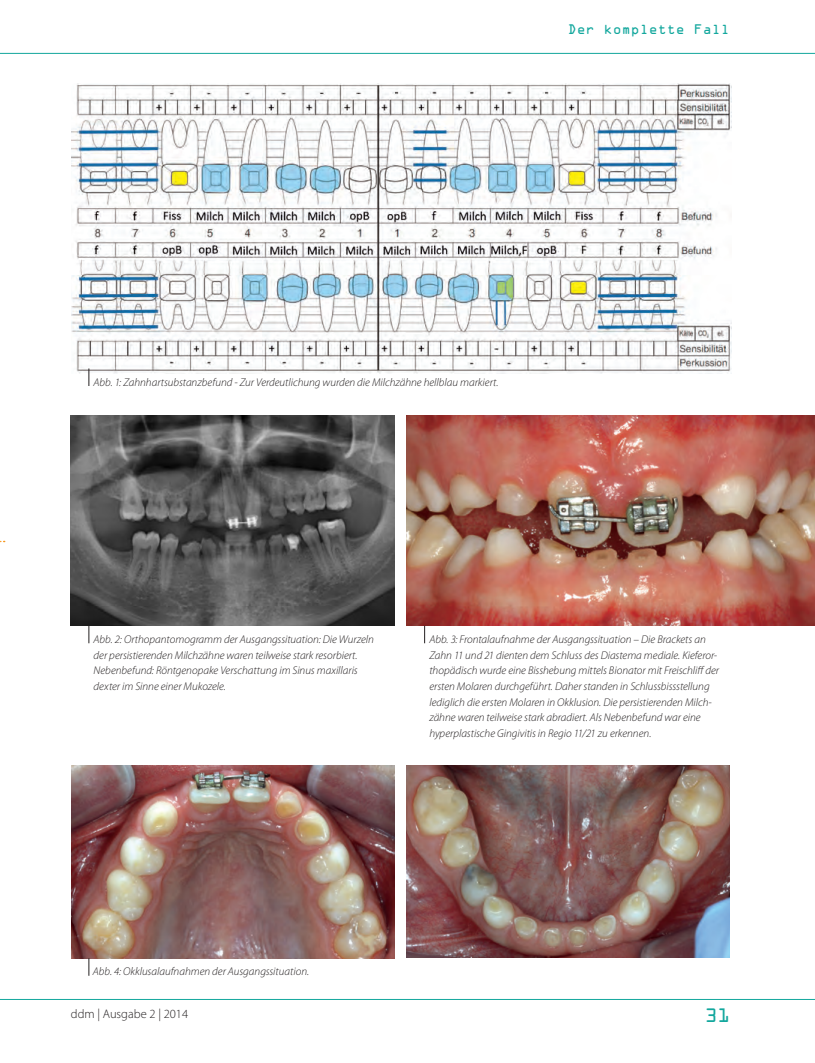
<style>
.page{position:relative;width:815px;height:1063px;background:#fff}
.page>*{position:absolute;margin:0;border:0;box-sizing:border-box;transform-origin:0 0}
.t1{font:17.5px "OCRA Std";color:#12a79d}
.t2{font:300 12.5px "Myriad Pro";color:#231f20}
.t3{font:12.5px "OCRA Std";color:#12a79d}
.t4{font:italic 300 11.25px/15.6px "Myriad Pro";color:#231f20}
</style>
<div class="page">
<hr style="left:0;top:999px;width:815px;height:1px;background:#12a79d">
<hr style="left:0;top:53px;width:815px;height:1px;background:#12a79d">
<img style="left:71px;top:84px;width:661px;height:289px">
<svg style="left:89px;top:369px;width:1px;height:17px"></svg>
<img style="left:71px;top:416px;width:323px;height:210px">
<img style="left:407px;top:416px;width:408px;height:209px">
<svg style="left:89px;top:626px;width:1px;height:17px"></svg>
<svg style="left:424px;top:626px;width:1px;height:17px"></svg>
<img style="left:72px;top:766px;width:322px;height:192px">
<img style="left:407px;top:766px;width:323px;height:192px">
<svg style="left:89px;top:958px;width:1px;height:18px"></svg>
<p class="t3" style="left:568px;top:23px;width:164px">Der komplette Fall</p>
<p class="t4" style="left:94px;top:374px;width:406px">Abb. 1: Zahnhartsubstanzbefund - Zur Verdeutlichung wurden die Milchzähne hellblau markiert.</p>
<p class="t4" style="left:94px;top:631px;width:282px">Abb. 2: Orthopantomogramm der Ausgangssituation: Die Wurzeln der persistierenden Milchzähne waren teilweise stark resorbiert.<br>Nebenbefund: Röntgenopake Verschattung im Sinus maxillaris dexter im Sinne einer Mukozele.</p>
<p class="t4" style="left:429px;top:631px;width:291px">Abb. 3: Frontalaufnahme der Ausgangssituation – Die Brackets an Zahn 11 und 21 dienten dem Schluss des Diastema mediale. Kieferor&shy;thopädisch wurde eine Bisshebung mittels Bionator mit Freischliff der ersten Molaren durchgeführt. Daher standen in Schlussbissstellung lediglich die ersten Molaren in Okklusion. Die persistierenden Milch&shy;zähne waren teilweise stark abradiert. Als Nebenbefund war eine hyperplastische Gingivitis in Regio 11/21 zu erkennen.</p>
<p class="t4" style="left:93px;top:964px;width:218px">Abb. 4: Okklusalaufnahmen der Ausgangssituation.</p>
<p class="t2" style="left:71px;top:1006px;width:119px">ddm | Ausgabe 2 | 2014</p>
<h1 class="t1" style="left:705px;top:1006px;width:27px">31</h1>
</div>
